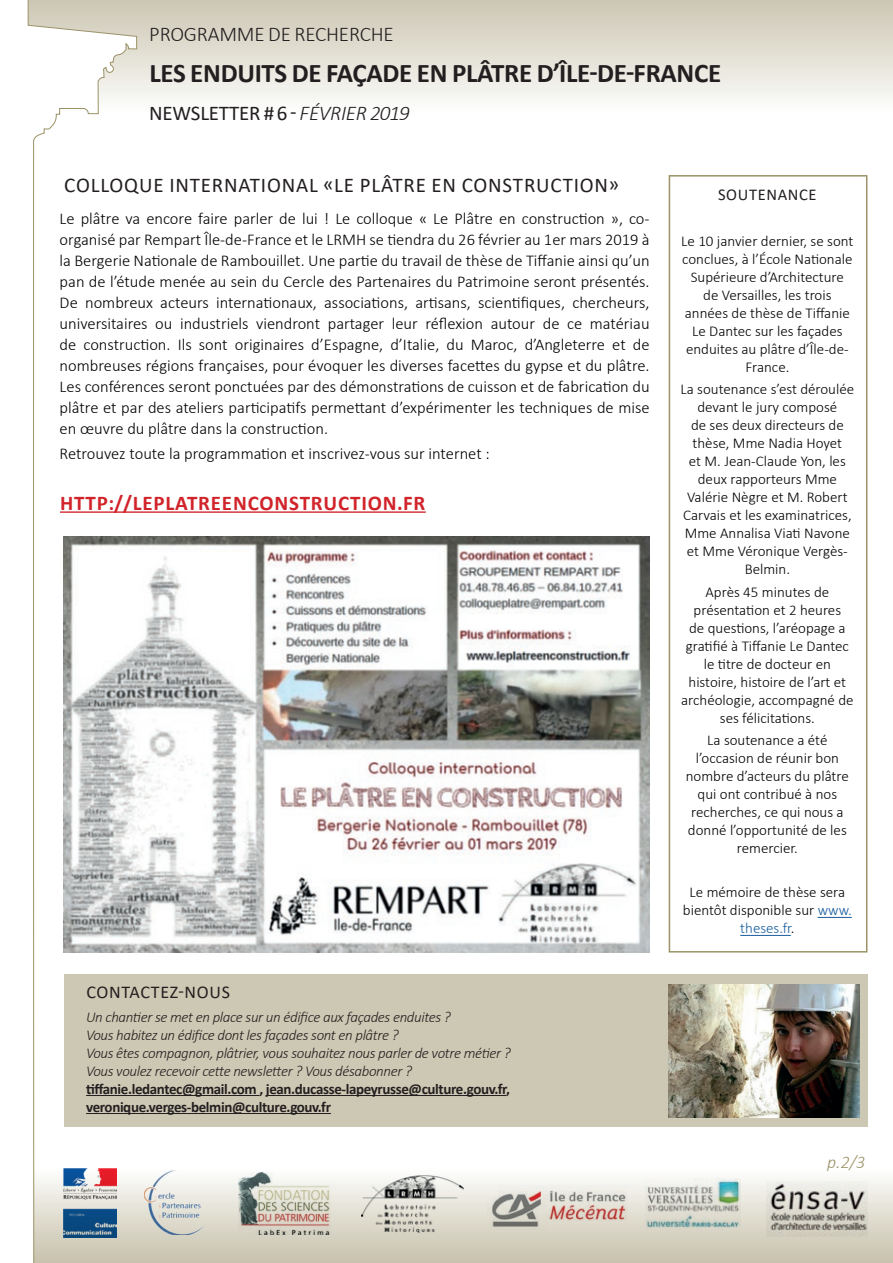
<style>
.page{position:relative;width:893px;height:1263px;background:#fff}
.page>*{position:absolute;margin:0;border:0;box-sizing:border-box;transform-origin:0 0}
.t1{font:700 27px "Calibri";letter-spacing:-.01em;color:#231f20}
.t2{font:21px "Calibri";letter-spacing:.04em;color:#231f20}
.t3{font:700 21px "Calibri";letter-spacing:.04em;color:#d1232a}
.t4{font:21px "Calibri";letter-spacing:-.01em;color:#231f20}
.t5{font:300 21px "Calibri";letter-spacing:-.01em;color:#231f20}
.t6{font:18px "Calibri";letter-spacing:.04em;color:#231f20}
.t7{font:italic 300 18px "Calibri";color:#9b9267}
.t8{font:300 16.5px/21px "Calibri";color:#000;text-align:justify}
.t9{font:16.5px "Calibri";letter-spacing:.04em;color:#231f20}
.t10{font:300 15px/18px "Calibri";color:#000;text-align:center}
.t11{font:italic 300 15px/18px "Calibri";letter-spacing:-.025em;color:#231f20}
.t12{font:700 15px/18px "Calibri";letter-spacing:-.025em;color:#231f20}
.s1{font-weight:300;font-style:italic}
.s2{color:#175d9e}
</style>
<div class="page">
<div style="left:0;top:1145px;width:893px;height:118px;background:linear-gradient(to bottom,#fff,#c9c3ae)"></div>
<div style="left:0;top:0;width:893px;height:150px;background:linear-gradient(to bottom,#cec9b6,#fff)"></div>
<img style="left:238px;top:1172px;width:94px;height:62px">
<img style="left:144px;top:1171px;width:64px;height:63px">
<img style="left:645px;top:1178px;width:96px;height:56px">
<img style="left:766px;top:1181px;width:101px;height:55px">
<img style="left:362px;top:1175px;width:101px;height:58px">
<svg style="left:0;top:0;width:137px;height:1263px"></svg>
<img style="left:488px;top:1185px;width:141px;height:44px">
<div style="left:669px;top:175px;width:198px;height:777px;border:2px solid #9b9267"></div>
<hr style="left:818px;top:917px;width:34px;height:1px;background:#175d9e">
<hr style="left:740px;top:935px;width:51px;height:1px;background:#175d9e">
<div style="left:64px;top:975px;width:803px;height:152px;background:#cdc8b3"></div>
<hr style="left:86px;top:1095px;width:173px;height:1px;background:#231f20">
<hr style="left:266px;top:1095px;width:240px;height:1px;background:#231f20">
<hr style="left:86px;top:1113px;width:245px;height:1px;background:#231f20">
<img style="left:669px;top:985px;width:190px;height:132px">
<hr style="left:60px;top:511px;width:366px;height:2px;background:#d1232a">
<img style="left:64px;top:537px;width:586px;height:415px">
<p class="t5" style="left:149px;top:21px;width:246px">PROGRAMME DE RECHERCHE</p>
<h1 class="t1" style="left:149px;top:54px;width:573px">LES ENDUITS DE FAÇADE EN PLÂTRE D’ÎLE-DE-FRANCE</h1>
<p class="t4" style="left:149px;top:98px;width:262px">NEWSLETTER # 6 - <span class="s1">FÉVRIER 2019</span></p>
<p class="t2" style="left:64px;top:170px;width:557px">COLLOQUE INTERNATIONAL «LE PLÂTRE EN CONSTRUCTION»</p>
<p class="t8" style="left:60px;top:208px;width:591px">Le plâtre va encore faire parler de lui ! Le colloque « Le Plâtre en construction », co&shy;organisé par Rempart Île-de-France et le LRMH se tiendra du 26 février au 1er mars 2019 à la Bergerie Nationale de Rambouillet. Une partie du travail de thèse de Tiffanie ainsi qu’un pan de l’étude menée au sein du Cercle des Partenaires du Patrimoine seront présentés.<br>De nombreux acteurs internationaux, associations, artisans, scientifiques, chercheurs, universitaires ou industriels viendront partager leur réflexion autour de ce matériau de construction. Ils sont originaires d’Espagne, d’Italie, du Maroc, d’Angleterre et de nombreuses régions françaises, pour évoquer les diverses facettes du gypse et du plâtre.<br>Les conférences seront ponctuées par des démonstrations de cuisson et de fabrication du plâtre et par des ateliers participatifs permettant d’expérimenter les techniques de mise en œuvre du plâtre dans la construction.</p>
<p class="t8" style="left:60px;top:443px;width:432px">Retrouvez toute la programmation et inscrivez-vous sur internet :</p>
<p class="t3" style="left:60px;top:488px;width:367px">HTTP://LEPLATREENCONSTRUCTION.FR</p>
<p class="t6" style="left:86px;top:980px;width:145px">CONTACTEZ-NOUS</p>
<p class="t11" style="left:86px;top:1008px;width:426px">Un chantier se met en place sur un édifice aux façades enduites ?<br>Vous habitez un édifice dont les façades sont en plâtre ?<br>Vous êtes compagnon, plâtrier, vous souhaitez nous parler de votre métier ?<br>Vous voulez recevoir cette newsletter ? Vous désabonner ?</p>
<p class="t12" style="left:86px;top:1080px;width:425px">tiffanie.ledantec@gmail.com , jean.ducasse-lapeyrusse@culture.gouv.fr, veronique.verges-belmin@culture.gouv.fr</p>
<p class="t9" style="left:718px;top:183px;width:100px">SOUTENANCE</p>
<p class="t10" style="left:681px;top:232px;width:174px">Le 10 janvier dernier, se sont conclues, à l’École Nationale<br>Supérieure d’Architecture de Versailles, les trois années de thèse de Tiffanie<br>Le Dantec sur les façades enduites au plâtre d’Île-de-<br>France.</p>
<p class="t10" style="left:680px;top:380px;width:175px">La soutenance s’est déroulée devant le jury composé<br>de ses deux directeurs de thèse, Mme Nadia Hoyet<br>et M. Jean-Claude Yon, les deux rapporteurs Mme<br>Valérie Nègre et M. Robert<br>Carvais et les examinatrices,<br>Mme Annalisa Viati Navone et Mme Véronique Vergès-<br>Belmin.</p>
<p class="t10" style="left:681px;top:582px;width:174px">Après 45 minutes de présentation et 2 heures<br>de questions, l’aréopage a gratifié à Tiffanie Le Dantec le titre de docteur en histoire, histoire de l’art et archéologie, accompagné de ses félicitations.</p>
<p class="t10" style="left:686px;top:731px;width:165px">La soutenance a été l’occasion de réunir bon nombre d’acteurs du plâtre qui ont contribué à nos recherches, ce qui nous a donné l’opportunité de les remercier.</p>
<p class="t10" style="left:683px;top:883px;width:170px">Le mémoire de thèse sera bientôt disponible sur <span class="s2">www. theses.fr</span>.</p>
<p class="t7" style="left:827px;top:1150px;width:40px">p.2/3</p>
</div>
